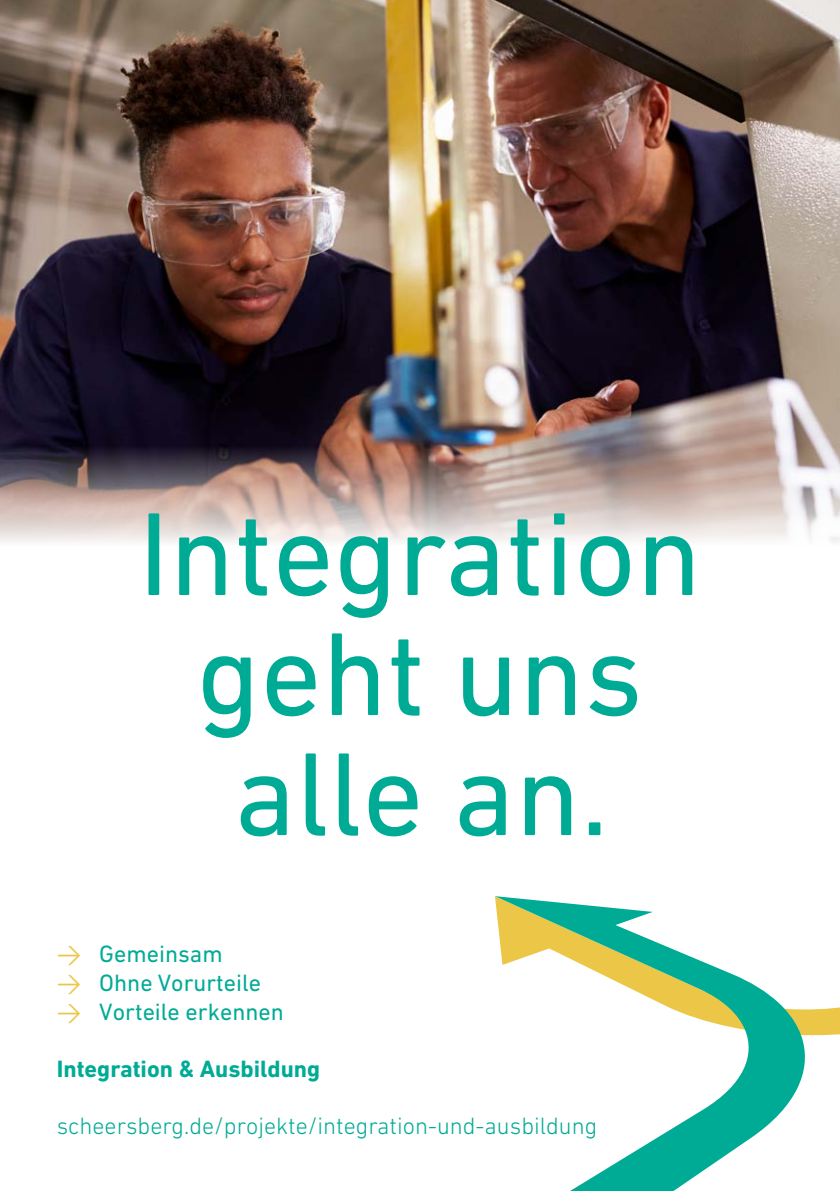
<style>
.page{position:relative;width:840px;height:1191px;background:#fff}
.page>*{position:absolute;margin:0;border:0;box-sizing:border-box;transform-origin:0 0}
.t1{font:120px/120px "DIN Next CYR";color:#00ab96;text-align:center}
.t2{font:300 24px "DIN Next CYR";color:#00ab96}
.t3{font:24px/28.8px "DIN Next CYR";color:#00ab96}
.t4{font:700 24px "DIN Next CYR";color:#00ab96}
.s1{font-family:"DIN";color:#ecc747}
</style>
<div class="page">
<svg style="left:806px;top:1007px;width:33px;height:28px"></svg>
<svg style="left:495px;top:896px;width:311px;height:295px"></svg>
<img style="left:0;top:0;width:839px;height:446px">
<svg style="left:0;top:446px;width:839px;height:96px;background:#baa8a4"></svg>
<p class="t1" style="left:138px;top:493px;width:564px">Integration</p>
<p class="t1" style="left:197px;top:613px;width:447px">geht uns alle an.</p>
<p class="t3" style="left:57px;top:939px;width:228px"><span class="s1">&gt;</span> Gemeinsam<br><span class="s1">&gt;</span> Ohne Vorurteile <span class="s1">&gt;</span> Vorteile erkennen</p>
<p class="t4" style="left:57px;top:1055px;width:265px">Integration &amp; Ausbildung</p>
<p class="t2" style="left:57px;top:1112px;width:541px">scheersberg.de/projekte/integration-und-ausbildung</p>
</div>
